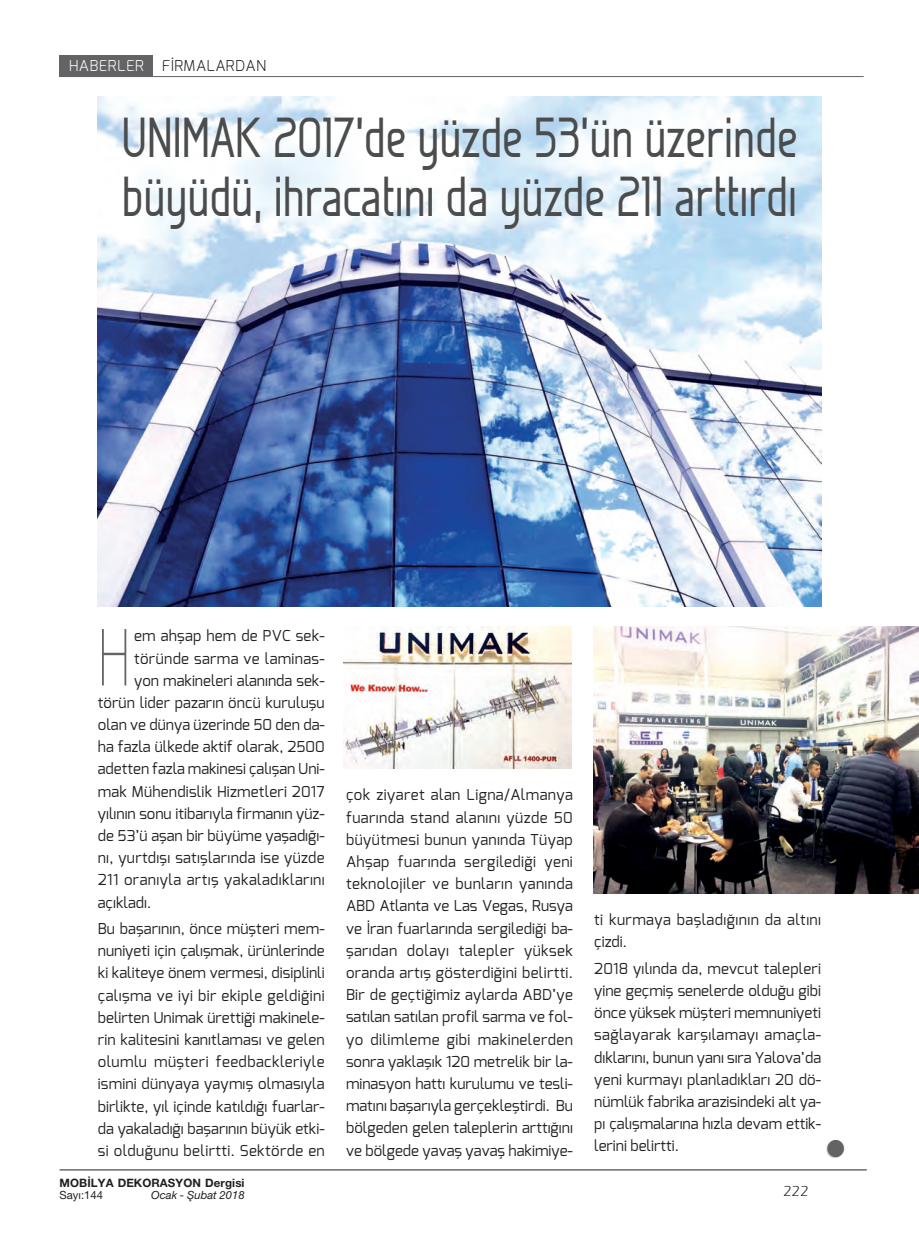
<style>
.page{position:relative;width:919px;height:1259px;background:#fff}
.page>*{position:absolute;margin:0;border:0;box-sizing:border-box;transform-origin:0 0}
.t1{font:300 80.55px "Existence";color:#636366;scale:.74 1}
.t2{font:500 56.25px/58.5px "Galette";color:#4b4c4d;scale:.8 1}
.t3{font:23.25px "Zapf Dingbats ITC";color:#ccc;scale:1.04 1}
.t4{font:15px/22.2px "Exo";color:#231f20;text-align:justify}
.t5{font:15px/22.2px "Exo";letter-spacing:.025em;color:#231f20}
.t6{font:15px "Exo";letter-spacing:.02em;color:#231f20}
.t7{font:300 15px "Exo";letter-spacing:.03em;color:#231f20}
.t8{font:15px "Eras X Book";color:#231f20}
.t9{font:11.55px "Helvetica Neue X Bold";letter-spacing:.01em;color:#231f20}
.t10{font:11.25px "Helvetica Neue X Italic";color:#231f20}
.t11{font:11.25px "Helvetica Neue X Roman";color:#231f20}
.s1{color:#fff}
</style>
<div class="page">
<img style="left:98px;top:96px;width:723px;height:510px">
<hr style="left:60px;top:76px;width:803px;height:1px;background:#636366">
<div style="left:60px;top:55px;width:93px;height:22px;background:#636366"></div>
<hr style="left:60px;top:1169px;width:806px;height:1px;background:#231f20">
<img style="left:593px;top:626px;width:325px;height:267px">
<img style="left:343px;top:626px;width:228px;height:143px">
<p class="t7" style="left:69px;top:57px;width:199px"><span class="s1">HABERLER</span> FİRMALARDAN</p>
<h2 class="t2" style="left:121px;top:109px;width:846px">UNIMAK 2017’de yüzde 53’ün üzerinde büyüdü, ihracatını da yüzde 211 arttırdı</h2>
<h1 class="t1" style="left:98px;top:627px;width:46px">H</h1>
<p class="t4" style="left:134px;top:626px;width:192px">em ahşap hem de PVC sek-</p>
<p class="t6" style="left:134px;top:652px;width:192px">töründe sarma ve laminas-</p>
<p class="t4" style="left:134px;top:671px;width:192px">yon makineleri alanında sek-</p>
<p class="t4" style="left:98px;top:693px;width:228px">törün lider pazarın öncü kuruluşu</p>
<p class="t4" style="left:98px;top:715px;width:228px">olan ve dünya üzerinde 50 den da-</p>
<p class="t4" style="left:98px;top:737px;width:228px">ha fazla ülkede aktif olarak, 2500</p>
<p class="t4" style="left:98px;top:759px;width:228px">adetten fazla makinesi çalışan Uni-</p>
<p class="t4" style="left:98px;top:781px;width:228px">mak Mühendislik Hizmetleri 2017</p>
<p class="t4" style="left:98px;top:804px;width:228px">yılının sonu itibarıyla firmanın yüz-</p>
<p class="t4" style="left:98px;top:826px;width:228px">de 53’ü aşan bir büyüme yaşadığı-</p>
<p class="t4" style="left:98px;top:848px;width:228px">nı, yurtdışı satışlarında ise yüzde</p>
<p class="t5" style="left:98px;top:870px;width:228px">211 oranıyla artış yakaladıklarını</p>
<p class="t4" style="left:98px;top:892px;width:55px">açıkladı.</p>
<p class="t4" style="left:98px;top:919px;width:228px">Bu başarının, önce müşteri mem&shy;nuniyeti için çalışmak, ürünlerinde ki kaliteye önem vermesi, disiplinli çalışma ve iyi bir ekiple geldiğini belirten Unimak ürettiği makinele&shy;rin kalitesini kanıtlaması ve gelen olumlu müşteri feedbackleriyle ismini dünyaya yaymış olmasıyla birlikte, yıl içinde katıldığı fuarlar&shy;da yakaladığı başarının büyük etki&shy;si olduğunu belirtti. Sektörde en</p>
<p class="t9" style="left:60px;top:1176px;width:186px">MOB‹LYA DEKORASYON Dergisi</p>
<p class="t11" style="left:60px;top:1189px;width:45px">Say›:144</p>
<p class="t10" style="left:151px;top:1189px;width:95px">Ocak - Şubat 2018</p>
<p class="t4" style="left:346px;top:785px;width:228px">çok ziyaret alan Ligna/Almanya fuarında stand alanını yüzde 50 büyütmesi bunun yanında Tüyap Ahşap fuarında sergilediği yeni teknolojiler ve bunların yanında ABD Atlanta ve Las Vegas, Rusya ve İran fuarlarında sergilediği ba&shy;şarıdan dolayı talepler yüksek oranda artış gösterdiğini belirtti.<br>Bir de geçtiğimiz aylarda ABD’ye satılan satılan profil sarma ve fol&shy;yo dilimleme gibi makinelerden sonra yaklaşık 120 metrelik bir la&shy;minasyon hattı kurulumu ve tesli&shy;matını başarıyla gerçekleştirdi. Bu bölgeden gelen taleplerin arttığını ve bölgede yavaş yavaş hakimiye-</p>
<p class="t5" style="left:594px;top:910px;width:228px">ti kurmaya başladığının da altını çizdi.</p>
<p class="t4" style="left:594px;top:959px;width:228px">2018 yılında da, mevcut talepleri yine geçmiş senelerde olduğu gibi önce yüksek müşteri memnuniyeti sağlayarak karşılamayı amaçla&shy;dıklarını, bunun yanı sıra Yalova’da yeni kurmayı planladıkları 20 dö&shy;nümlük fabrika arazisindeki alt ya&shy;pı çalışmalarına hızla devam ettik&shy;lerini belirtti.</p>
<h3 class="t3" style="left:843px;top:1139px;width:20px;rotate:90deg">●</h3>
<p class="t8" style="left:783px;top:1182px;width:27px">222</p>
</div>
